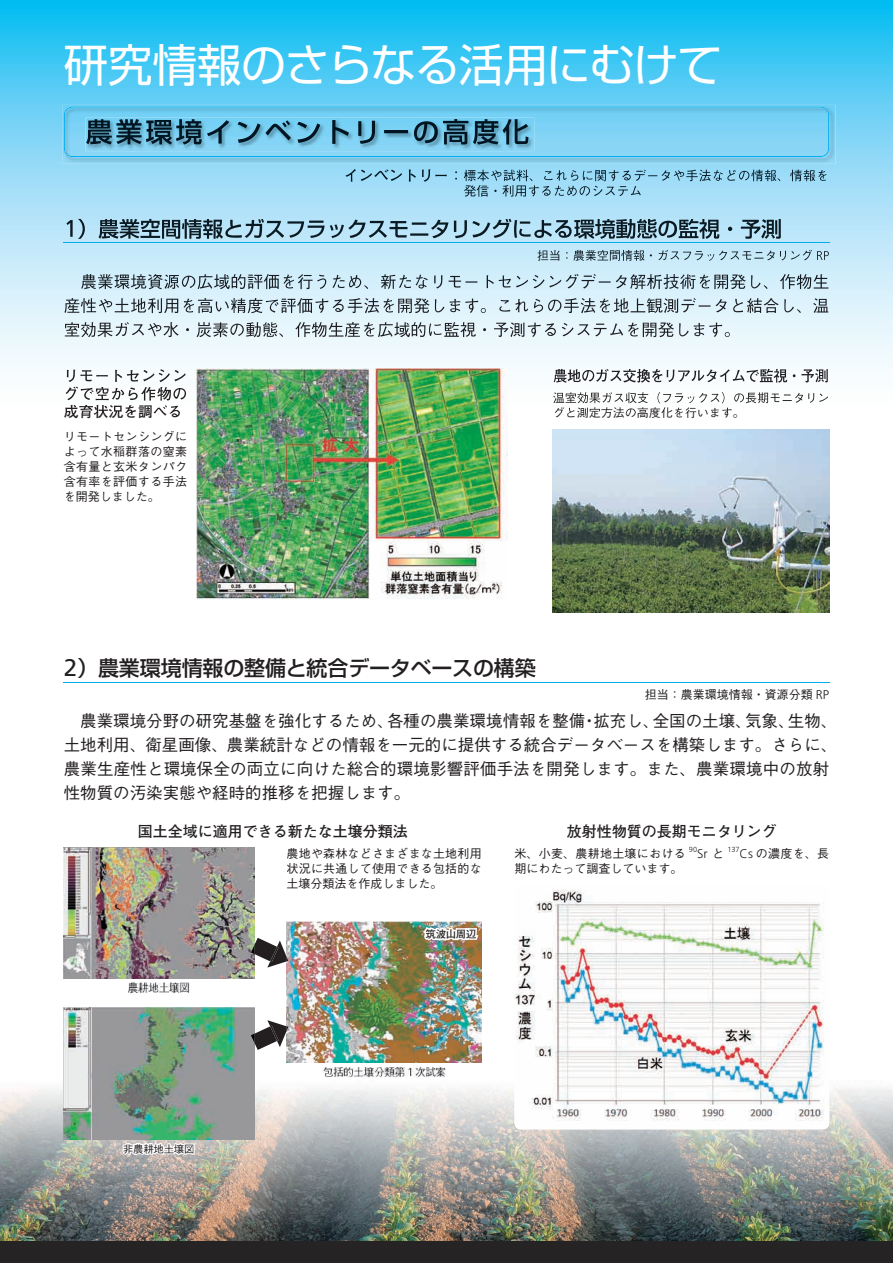
<style>
.page{position:relative;width:893px;height:1263px;background:#fff}
.page>*{position:absolute;margin:0;border:0;box-sizing:border-box;transform-origin:0 0}
.t1{font:45px "Shin Go Pro";letter-spacing:-.025em;color:#fff}
.t2{font:500 21px "Shin Go Pro";letter-spacing:-.005em;color:#231f20}
.t3{font:500 16.5px/24px "Gothic BBB Pro";color:#231f20}
.t4{font:700 15px "Futo Go B101 Pro";color:#231f20}
.t5{font:300 12.6px "Frutiger LT Std";color:#231f20}
.t6{font:500 12px/15px "Gothic BBB Pro";letter-spacing:.015em;color:#231f20;text-align:justify}
.t7{font:500 10.5px "Gothic BBB Pro";letter-spacing:-.03em;color:#231f20}
.t8{font:700 10.5px "Futo Go B101 Pro";color:#231f20}
.t9{font:300 7.35px "Frutiger LT Std";color:#231f20}
.s1{font-family:"Frutiger LT Std";font-weight:400;font-size:24px}
.s2{font-family:"Frutiger LT Std";font-weight:300;font-size:12.6px}
.s3{font-family:"Gothic BBB Pro";font-weight:500;font-size:12px}
</style>
<div class="page">
<svg style="left:0;top:0;width:893px;height:405px;background:#8ddcf7"></svg>
<img style="left:0;top:1080px;width:893px;height:162px">
<div style="left:0;top:1242px;width:893px;height:21px;background:#262324"></div>
<img style="left:62px;top:105px;width:773px;height:59px">
<svg style="left:64px;top:106px;width:765px;height:51px;background:#75cef2"></svg>
<img style="left:85px;top:118px;width:449px;height:33px">
<img style="left:86px;top:119px;width:442px;height:26px">
<svg style="left:64px;top:243px;width:13px;height:1px"></svg>
<hr style="left:77px;top:243px;width:752px;height:1px;background:#00aeef">
<img style="left:66px;top:220px;width:7px;height:17px">
<img style="left:78px;top:219px;width:7px;height:20px">
<img style="left:98px;top:219px;width:684px;height:20px">
<img style="left:537px;top:250px;width:292px;height:11px">
<img style="left:81px;top:274px;width:747px;height:15px">
<img style="left:64px;top:298px;width:764px;height:15px">
<img style="left:65px;top:322px;width:665px;height:15px">
<svg style="left:64px;top:682px;width:13px;height:1px"></svg>
<hr style="left:77px;top:682px;width:752px;height:1px;background:#00aeef">
<img style="left:514px;top:890px;width:315px;height:239px">
<img style="left:67px;top:369px;width:119px;height:13px">
<img style="left:66px;top:387px;width:120px;height:14px">
<img style="left:65px;top:405px;width:115px;height:7px">
<img style="left:196px;top:368px;width:311px;height:231px">
<img style="left:345px;top:169px;width:102px;height:13px">
<svg style="left:455px;top:171px;width:9px;height:10px"></svg>
<img style="left:464px;top:170px;width:362px;height:11px">
<img style="left:464px;top:185px;width:177px;height:12px">
<img style="left:553px;top:429px;width:276px;height:183px">
<img style="left:554px;top:369px;width:206px;height:14px">
<svg style="left:760px;top:369px;width:68px;height:14px"></svg>
<img style="left:553px;top:392px;width:275px;height:11px">
<img style="left:555px;top:407px;width:177px;height:5px">
<img style="left:64px;top:847px;width:190px;height:131px">
<img style="left:64px;top:1008px;width:190px;height:131px">
<svg style="left:122px;top:1143px;width:73px;height:12px"></svg>
<img style="left:287px;top:922px;width:195px;height:140px">
<svg style="left:423px;top:927px;width:55px;height:13px"></svg>
<svg style="left:251px;top:938px;width:37px;height:29px"></svg>
<svg style="left:251px;top:1020px;width:37px;height:30px"></svg>
<img style="left:323px;top:1066px;width:123px;height:12px">
<img style="left:128px;top:982px;width:62px;height:11px">
<h1 class="t1" style="left:64px;top:28px;width:660px">研究情報のさらなる活用にむけて</h1>
<p class="t4" style="left:64px;top:400px;width:120px">成育状況を調べる</p>
<p class="t6" style="left:64px;top:428px;width:125px">リモートセンシングによって水稲群落の窒素含有量と玄米タンパク含有率を評価する手法を開発しました。</p>
<p class="t6" style="left:553px;top:404px;width:193px">グと測定方法の高度化を行います。</p>
<p class="t2" style="left:64px;top:651px;width:473px">）<span class="s1">2</span> 農業環境情報の整備と統合データベースの構築</p>
<p class="t6" style="left:645px;top:686px;width:186px">担当：農業環境情報・資源分類 <span class="s2">RP</span></p>
<p class="t3" style="left:788px;top:707px;width:51px">生物、</p>
<p class="t3" style="left:745px;top:707px;width:51px">気象、</p>
<p class="t3" style="left:387px;top:707px;width:200px">各種の農業環境情報を整備</p>
<p class="t3" style="left:653px;top:707px;width:100px">全国の土壌、</p>
<p class="t3" style="left:64px;top:707px;width:775px;text-indent:16px">農業環境分野の研究基盤を強化するため、<br>土地利用、衛星画像、農業統計などの情報を一元的に提供する統合データベースを構築します。さらに、農業生産性と環境保全の両立に向けた総合的環境影響評価手法を開発します。また、農業環境中の放射性物質の汚染実態や経時的推移を把握します。</p>
<p class="t4" style="left:567px;top:819px;width:211px">放射性物質の長期モニタリング</p>
<p class="t3" style="left:593px;top:707px;width:67px">拡充し、</p>
<p class="t3" style="left:581px;top:707px;width:18px">・</p>
<p class="t4" style="left:138px;top:819px;width:271px">国土全域に適用できる新たな土壌分類法</p>
<p class="t7" style="left:133px;top:1140px;width:63px">農耕地土壌図</p>
<p class="t6" style="left:287px;top:844px;width:197px">農地や森林などさまざまな土地利用状況に共通して使用できる包括的な土壌分類法を作成しました。</p>
<p class="t8" style="left:436px;top:926px;width:42px">波山周辺</p>
<p class="t9" style="left:689px;top:845px;width:10px">90</p>
<p class="t9" style="left:727px;top:845px;width:14px">137</p>
<p class="t6" style="left:514px;top:844px;width:173px">米、小麦、農耕地土壌における期にわたって調査しています。</p>
<p class="t6" style="left:740px;top:844px;width:91px"><span class="s2">Cs</span> の濃度を、長</p>
<p class="t5" style="left:697px;top:846px;width:29px">Sr <span class="s3">と</span></p>
</div>
